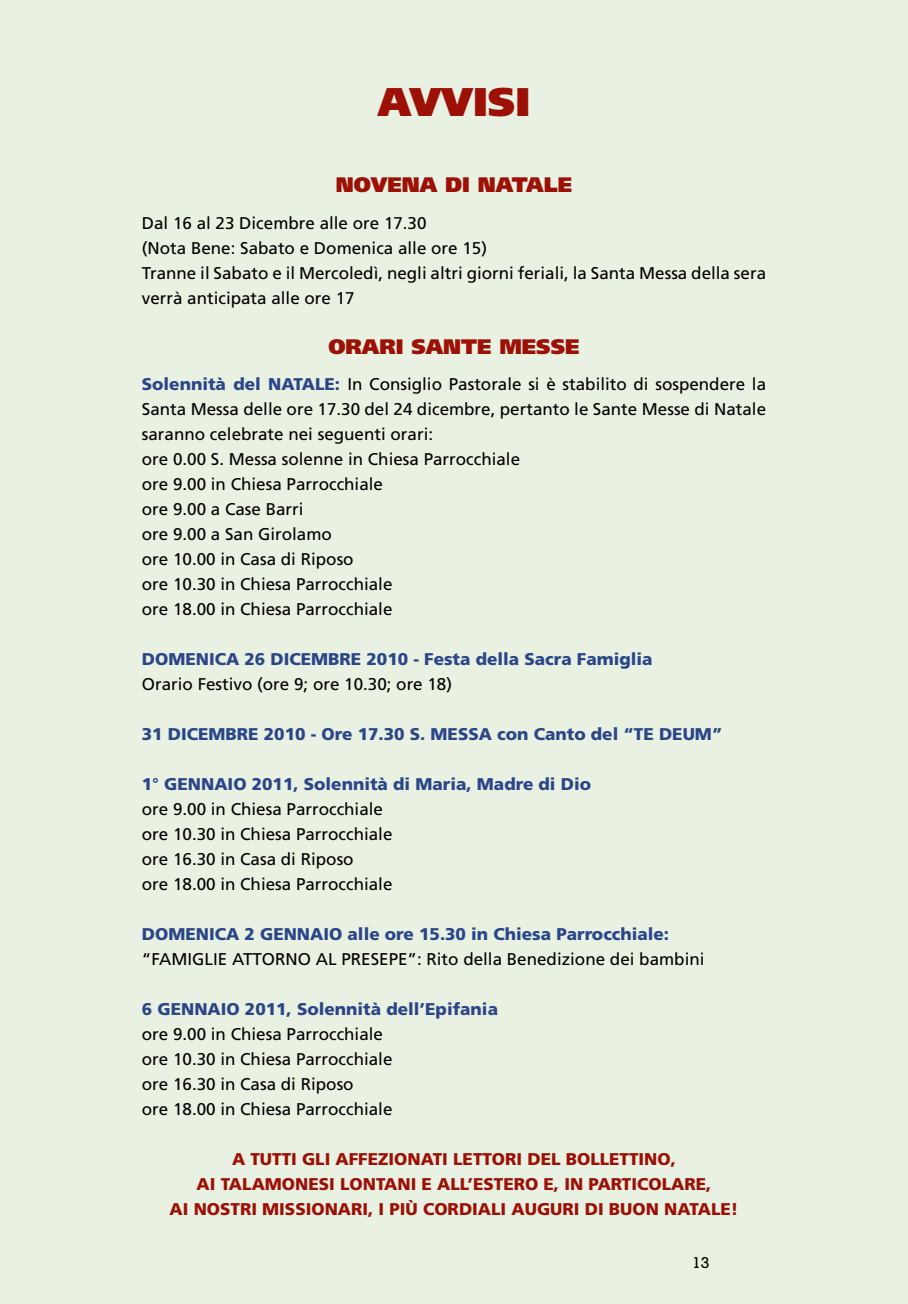
<style>
.page{position:relative;width:908px;height:1304px;background:#fff}
.page>*{position:absolute;margin:0;border:0;box-sizing:border-box;transform-origin:0 0}
.t1{font:900 40px "Frutiger";color:#9c1006}
.t2{font:900 21px "Frutiger";color:#9c1006}
.t3{font:17px/25px "Frutiger";color:#000}
.t4{font:900 17px "Frutiger";color:#2a4689}
.t5{font:900 17px/25px "Frutiger";color:#9c1006;text-align:center}
.t6{font:16px "Rockwell";color:#000}
.s1{font-weight:900;color:#2a4689}
</style>
<div class="page">
<div style="left:0;top:0;width:907px;height:1304px;background:#e9f1e2"></div>
<h1 class="t1" style="left:377px;top:78px;width:114px">AVVISI</h1>
<p class="t2" style="left:335px;top:172px;width:238px">NOVENA DI NATALE</p>
<p class="t3" style="left:142px;top:210px;width:625px">Dal 16 al 23 Dicembre alle ore 17.30<br>(Nota Bene: Sabato e Domenica alle ore 15)<br>Tranne il Sabato e il Mercoledì, negli altri giorni feriali, la Santa Messa della sera verrà anticipata alle ore 17</p>
<p class="t2" style="left:328px;top:333px;width:252px">ORARI SANTE MESSE</p>
<p class="t3" style="left:142px;top:371px;width:625px"><span class="s1">Solennità del NATALE:</span> I n Consiglio Pastorale si è stabilito di sospendere la Santa Messa delle ore 17.30 del 24 dicembre, pertanto le Sante Messe di Natale saranno celebrate nei seguenti orari:<br>ore 0.00 S. Messa solenne in Chiesa Parrocchiale<br>ore 9.00 in Chiesa Parrocchiale<br>ore 9.00 a Case Barri<br>ore 9.00 a San Girolamo<br>ore 10.00 in Casa di Riposo<br>ore 10.30 in Chiesa Parrocchiale<br>ore 18.00 in Chiesa Parrocchiale</p>
<p class="t4" style="left:142px;top:649px;width:512px">DOMENICA 26 DICEMBRE 2010 - Festa della Sacra Famiglia</p>
<p class="t3" style="left:142px;top:671px;width:311px">Orario Festivo (ore 9; ore 10.30; ore 18)</p>
<p class="t4" style="left:142px;top:724px;width:581px">31 DICEMBRE 2010 - Ore 17.30 S. MESSA con Canto del “TE DEUM”</p>
<p class="t4" style="left:142px;top:774px;width:450px">1° GENNAIO 2011, Solennità di Maria, Madre di Dio</p>
<p class="t3" style="left:142px;top:796px;width:252px">ore 9.00 in Chiesa Parrocchiale ore 10.30 in Chiesa Parrocchiale ore 16.30 in Casa di Riposo<br>ore 18.00 in Chiesa Parrocchiale</p>
<p class="t4" style="left:142px;top:924px;width:528px">DOMENICA 2 GENNAIO alle ore 15.30 in Chiesa Parrocchiale:</p>
<p class="t3" style="left:142px;top:946px;width:29px">“FAMI</p>
<p class="t3" style="left:192px;top:946px;width:52px">GLIE ATTORNO</p>
<p class="t3" style="left:316px;top:946px;width:390px">AL PRESEPE ”: Rito della Benedizione dei bambini</p>
<p class="t4" style="left:142px;top:999px;width:357px">6 GENNAIO 2011, Solennità dell’Epifania</p>
<p class="t3" style="left:142px;top:1021px;width:252px">ore 9.00 in Chiesa Parrocchiale ore 10.30 in Chiesa Parrocchiale ore 16.30 in Casa di Riposo<br>ore 18.00 in Chiesa Parrocchiale</p>
<p class="t5" style="left:169px;top:1146px;width:570px">A TUTTI GLI AFFEZIONATI LETTORI DEL BOLLETTINO,<br>AI TALAMONESI LONTANI E ALL’ESTERO E, IN PARTICOLARE,<br>AI NOSTRI MISSIONARI, I PIÙ CORDIALI AUGURI DI BUON NATALE!</p>
<p class="t6" style="left:691px;top:1253px;width:19px">13</p>
</div>
